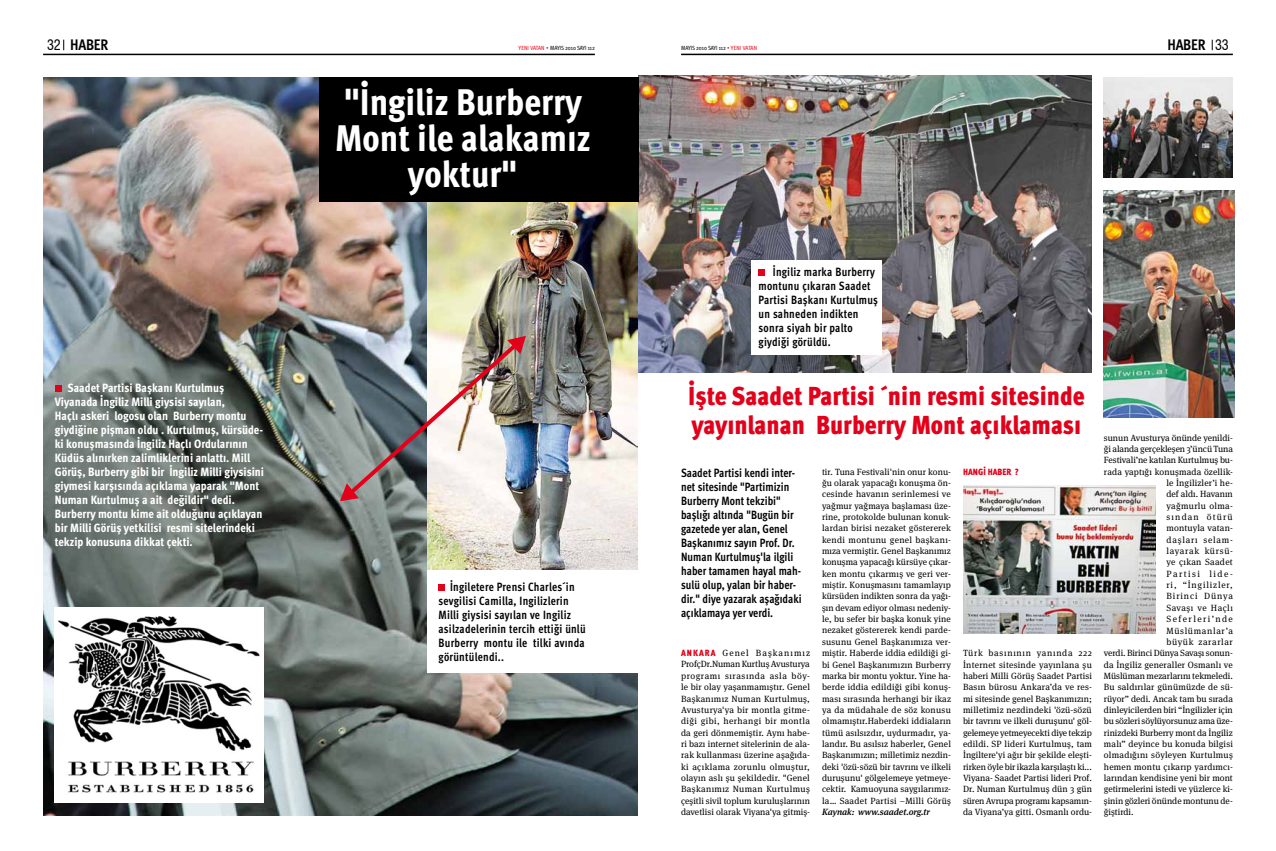
<style>
.page{position:relative;width:1276px;height:851px;background:#fff}
.page>*{position:absolute;margin:0;border:0;box-sizing:border-box;transform-origin:0 0}
.t1{font:800 37px/36px "Meta Cond Pro";color:#fff;text-align:center}
.t2{font:900 26px/29px "Meta Cond Pro";color:#e2001a}
.t3{font:700 15.3px "Meta Cond Pro";letter-spacing:-.015em;color:#000}
.t4{font:700 12px/14px "Meta Cond Pro";letter-spacing:.01em;color:#000;scale:.95 1}
.t5{font:800 12px/14px "Meta Cond Pro";color:#fff}
.t6{font:9px/11.3px "Meta Serif Pro";letter-spacing:.005em;color:#000;text-align:justify}
.t7{font:9px "Meta Serif Pro";letter-spacing:.025em;color:#000}
.t8{font:9px "Meta Serif Pro";letter-spacing:.03em;color:#000}
.t9{font:9px "Meta Serif Pro";letter-spacing:.07em;color:#000}
.t10{font:9px "Meta Serif Pro";letter-spacing:.155em;color:#000}
.t11{font:italic 500 9px "Meta Serif Pro";letter-spacing:-.005em;color:#000}
.t12{font:9px "Meta Serif Pro";letter-spacing:.09em;color:#000}
.t13{font:9px "Meta Serif Pro";letter-spacing:.08em;color:#000}
.t14{font:9px "Meta Serif Pro";letter-spacing:.045em;color:#000}
.t15{font:9px "Meta Serif Pro";letter-spacing:.065em;color:#000}
.t16{font:9px "Meta Serif Pro";letter-spacing:.095em;color:#000}
.t17{font:900 9px "Meta Cond Pro";letter-spacing:.005em;color:#e2001a}
.t18{font:9px "Meta Serif Pro";letter-spacing:.125em;color:#000}
.t19{font:6px "Meta Cond Pro";letter-spacing:-.01em;color:#000}
.s1{font-family:"Swiss 721 BT";font-weight:400;font-stretch:condensed;font-size:14px}
.s2{color:#e2001a}
.s3{font-family:"Meta Cond Pro";font-weight:900;color:#e2001a}
</style>
<div class="page">
<hr style="left:43px;top:54px;width:552px;height:1px;background:#000">
<hr style="left:681px;top:54px;width:552px;height:1px;background:#000">
<img style="left:43px;top:77px;width:595px;height:737px">
<img style="left:638px;top:76px;width:454px;height:296px">
<svg style="left:55px;top:385px;width:6px;height:6px"></svg>
<div style="left:54px;top:607px;width:210px;height:196px;background:#fff"></div>
<img style="left:57px;top:616px;width:203px;height:177px">
<img style="left:1104px;top:191px;width:130px;height:227px">
<img style="left:1103px;top:77px;width:130px;height:101px">
<img style="left:963px;top:486px;width:192px;height:147px">
<img style="left:428px;top:202px;width:210px;height:368px">
<div style="left:428px;top:570px;width:210px;height:102px;background:#fff"></div>
<div style="left:438px;top:584px;width:7px;height:7px;background:#e2001a"></div>
<div style="left:751px;top:260px;width:130px;height:94px;background:#fff"></div>
<div style="left:758px;top:269px;width:7px;height:6px;background:#e2001a"></div>
<img style="left:340px;top:333px;width:188px;height:170px">
<div style="left:319px;top:77px;width:319px;height:125px;background:#000"></div>
<h3 class="t3" style="left:47px;top:35px;width:63px"><span class="s1">32</span> HABER</h3>
<p class="t19" style="left:518px;top:44px;width:78px"><span class="s2">YENI VATAN •</span> MAYIS 2010 SAYI 112</p>
<p class="t19" style="left:681px;top:44px;width:77px">MAYI S 2010 SAYI 112 <span class="s2">• YENI VATAN</span></p>
<h3 class="t3" style="left:1167px;top:35px;width:63px">HABER <span class="s1">33</span></h3>
<h1 class="t1" style="left:335px;top:85px;width:257px">"İngiliz Burberry<br>Mont ile alakamız yoktur"</h1>
<p class="t5" style="left:55px;top:380px;width:211px;text-indent:13px">Saadet Partisi Başkanı Kurtulmuş Viyanada İngiliz Milli giysisi sayılan,<br>Haçlı askeri logosu olan Burberry montu giydiğine pişman oldu . Kurtulmuş, kürsüde&shy;ki konuşmasında İngiliz Haçlı Ordularının Küdüs alınırken zalimliklerini anlattı. Mill Görüş, Burberry gibi bir İngiliz Milli giysisini giymesi karşısında açıklama yaparak "Mont Numan Kurtulmuş a ait değildir" dedi.<br>Burberry montu kime ait olduğunu açıklayan bir Milli Görüş yetkilisi resmi sitelerindeki tekzip konusuna dikkat çekti.</p>
<h3 class="t4" style="left:438px;top:580px;width:156px;text-indent:12px">İngiletere Prensi Charles´in sevgilisi Camilla, Ingilizlerin<br>Milli giysisi sayılan ve Ingiliz asilzadelerinin tercih ettiği ünlü<br>Burberry montu ile tilki avında görüntülendi..</h3>
<h3 class="t4" style="left:758px;top:264px;width:127px;text-indent:14px">İngiliz marka Burberry montunu çıkaran Saadet<br>Partisi Başkanı Kurtulmuş un sahneden indikten sonra siyah bir palto giydiği görüldü.</h3>
<h2 class="t2" style="left:688px;top:382px;width:398px">İşte Saadet Partisi ´nin resmi sitesinde yayınlanan Burberry Mont açıklaması</h2>
<p class="t4" style="left:681px;top:465px;width:128px">Saadet Partisi kendi inter&shy;net sitesinde "Partimizin<br>Burberry Mont tekzibi" başlığı altında "Bugün bir gazetede yer alan, Genel<br>Başkanımız sayın Prof. Dr.<br>Numan Kurtulmuş'la ilgili haber tamamen hayal mah&shy;sulü olup, yalan bir haber&shy;dir." diye yazarak aşağıdaki açıklamaya yer verdi.</p>
<p class="t6" style="left:681px;top:646px;width:130px"><span class="s3">Ankara</span> Genel Başkanımız ProfçDr.Numan Kurtluş Avusturya programı sırasında asla böy&shy;le bir olay yaşanmamıştır. Genel Başkanımız Numan Kurtulmuş, Avusturya'ya bir montla gitme&shy;diği gibi, herhangi bir montla da geri dönmemiştir. Aynı habe&shy;ri bazı internet sitelerinin de ala&shy;rak kullanması üzerine aşağıda&shy;ki açıklama zorunlu olmuştur, olayın aslı şu şekildedir. "Genel Başkanımız Numan Kurtulmuş çeşitli sivil toplum kuruluşlarının davetlisi olarak Viyana'ya gitmiş-</p>
<p class="t6" style="left:822px;top:465px;width:131px">tir. Tuna Festivali'nin onur konu&shy;ğu olarak yapacağı konuşma ön&shy;cesinde havanın serinlemesi ve yağmur yağmaya başlaması üze&shy;rine, protokolde bulunan konuk&shy;lardan birisi nezaket göstererek kendi montunu genel başkanı&shy;mıza vermiştir. Genel Başkanımız konuşma yapacağı kürsüye çıkar&shy;ken montu çıkarmış ve geri ver&shy;miştir. Konuşmasını tamamlayıp kürsüden indikten sonra da yağı&shy;şın devam ediyor olması nedeniy&shy;le, bu sefer bir başka konuk yine nezaket göstererek kendi parde&shy;susunu Genel Başkanımıza ver&shy;miştir. Haberde iddia edildiği gi&shy;bi Genel Başkanımızın Burberry marka bir montu yoktur. Yine ha&shy;berde iddia edildiği gibi konuş&shy;ması sırasında herhangi bir ikaz ya da müdahale de söz konusu olmamıştır.Haberdeki iddiaların tümü asılsızdır, uydurmadır, ya&shy;landır. Bu asılsız haberler, Genel Başkanımızın; milletimiz nezdin&shy;deki 'özü-sözü bir tavrını ve ilkeli duruşunu' gölgelemeye yetmeye&shy;cektir. Kamuoyuna saygılarımız&shy;la… Saadet Partisi –Milli Görüş</p>
<p class="t11" style="left:822px;top:804px;width:110px">Kaynak: www.saadet.org.tr</p>
<p class="t17" style="left:963px;top:465px;width:57px">Hangi haber ?</p>
<p class="t6" style="left:963px;top:646px;width:130px">Türk basınının yanında 222<br>İnternet sitesinde yayınlana şu haberi Milli Görüş Saadet Partisi Basın bürosu Ankara’da ve res&shy;mi sitesinde genel Başkanımızın; milletimiz nezdindeki 'özü-sözü bir tavrını ve ilkeli duruşunu' göl&shy;gelemeye yetmeyecekti diye tekzip edildi. SP lideri Kurtulmuş, tam İngiltere'yi ağır bir şekilde eleşti&shy;rirken öyle bir ikazla karşılaştı ki...<br>Viyana- Saadet Partisi lideri Prof.<br>Dr. Numan Kurtulmuş dün 3 gün süren Avrupa programı kapsamın&shy;da Viyana’ya gitti. Osmanlı ordu-</p>
<p class="t6" style="left:1104px;top:431px;width:130px">sunun Avusturya önünde yenildi-</p>
<p class="t6" style="left:1104px;top:442px;width:131px">ği alanda gerçekleşen 3’üncü Tuna</p>
<p class="t6" style="left:1104px;top:454px;width:130px">Festivali’ne katılan Kurtulmuş bu-</p>
<p class="t6" style="left:1104px;top:465px;width:130px">rada yaptığı konuşmada özellik-</p>
<p class="t6" style="left:1166px;top:476px;width:68px">le İngilizler’i he-</p>
<p class="t6" style="left:1166px;top:488px;width:68px">def aldı. Havanın</p>
<p class="t8" style="left:1166px;top:499px;width:68px">yağmurlu olma-</p>
<p class="t18" style="left:1166px;top:510px;width:68px">sından ötürü</p>
<p class="t6" style="left:1166px;top:522px;width:68px">montuyla vatan-</p>
<p class="t13" style="left:1166px;top:533px;width:68px">daşları selam-</p>
<p class="t9" style="left:1166px;top:544px;width:68px">layarak kürsü-</p>
<p class="t8" style="left:1166px;top:555px;width:68px">ye çıkan Saadet</p>
<p class="t10" style="left:1166px;top:567px;width:68px">Partisi lide-</p>
<p class="t12" style="left:1166px;top:578px;width:68px">ri, “İngilizler,</p>
<p class="t16" style="left:1166px;top:589px;width:68px">Birinci Dünya</p>
<p class="t14" style="left:1166px;top:601px;width:68px">Savaşı ve Haçlı</p>
<p class="t10" style="left:1166px;top:612px;width:68px">Seferleri’nde</p>
<p class="t9" style="left:1166px;top:623px;width:68px">Müslümanlar’a</p>
<p class="t15" style="left:1166px;top:635px;width:68px">büyük zararlar</p>
<p class="t6" style="left:1104px;top:647px;width:130px">verdi. Birinci Dünya Savaşı sonun-</p>
<p class="t6" style="left:1104px;top:658px;width:130px">da İngiliz generaller Osmanlı ve</p>
<p class="t6" style="left:1104px;top:669px;width:130px">Müslüman mezarlarını tekmeledi.</p>
<p class="t6" style="left:1104px;top:681px;width:130px">Bu saldırılar günümüzde de sü-</p>
<p class="t6" style="left:1104px;top:692px;width:130px">rüyor” dedi. Ancak tam bu sırada</p>
<p class="t6" style="left:1104px;top:703px;width:130px">dinleyicilerden biri “İngilizler için</p>
<p class="t6" style="left:1104px;top:715px;width:130px">bu sözleri söylüyorsunuz ama üze-</p>
<p class="t6" style="left:1104px;top:726px;width:130px">rinizdeki Burberry mont da İngiliz</p>
<p class="t6" style="left:1104px;top:737px;width:130px">malı” deyince bu konuda bilgisi</p>
<p class="t7" style="left:1104px;top:748px;width:130px">olmadığını söyleyen Kurtulmuş</p>
<p class="t6" style="left:1104px;top:760px;width:130px">hemen montu çıkarıp yardımcı-</p>
<p class="t6" style="left:1104px;top:771px;width:130px">larından kendisine yeni bir mont</p>
<p class="t6" style="left:1104px;top:783px;width:130px">getirmelerini istedi ve yüzlerce ki-</p>
<p class="t6" style="left:1104px;top:794px;width:130px">şinin gözleri önünde montunu de-</p>
<p class="t6" style="left:1104px;top:805px;width:31px">ğiştirdi.</p>
</div>
